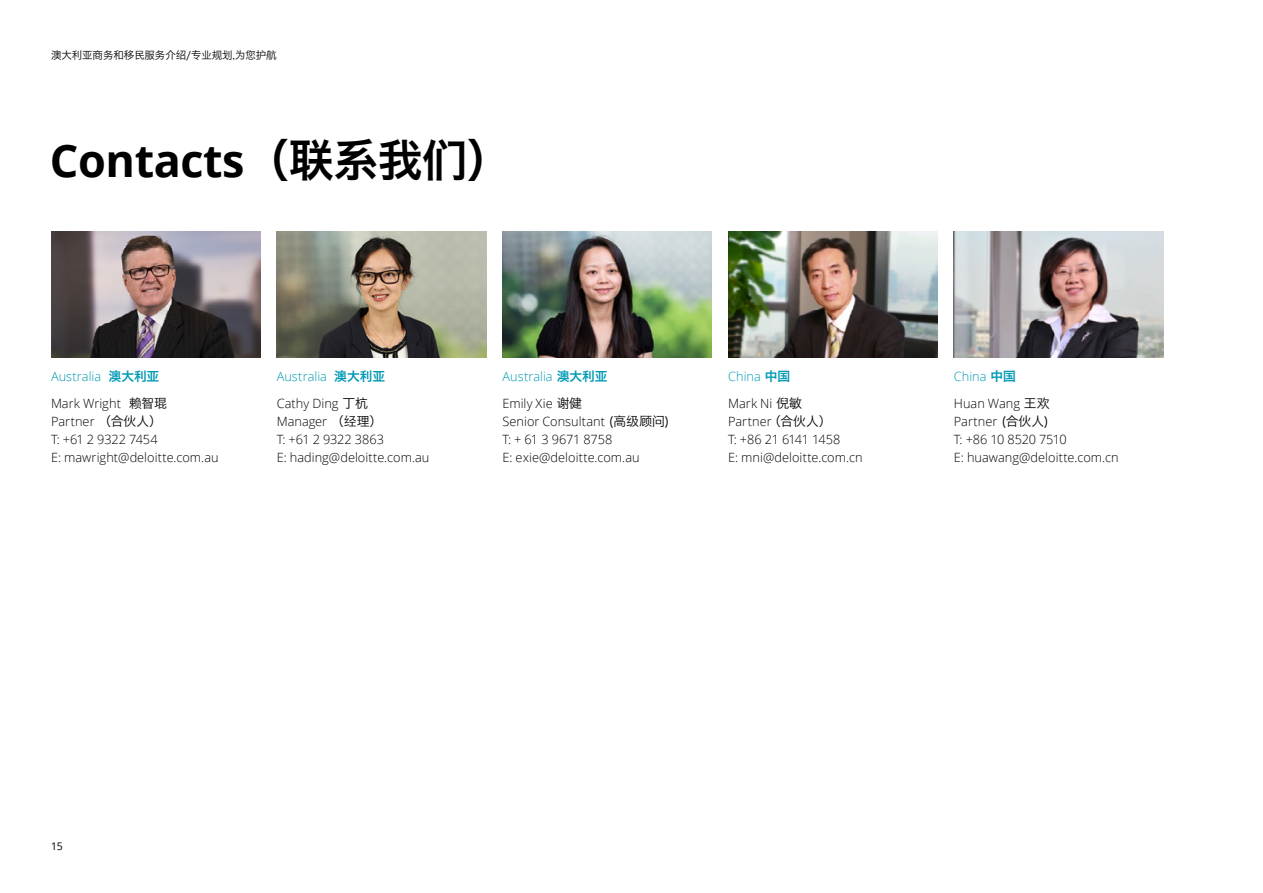
<style>
.page{position:relative;width:1263px;height:893px;background:#fff}
.page>*{position:absolute;margin:0;border:0;box-sizing:border-box;transform-origin:0 0}
.t1{font:700 45px "Open Sans";letter-spacing:-.01em;color:#000}
.t2{font:300 12.75px/18px "Open Sans";color:#000}
.t3{font:300 12.75px/26.5px "Open Sans";letter-spacing:.005em;color:#0099b3}
.t4{font:10.5px "Hiragino Sans GB W3";letter-spacing:-.01em;color:#000}
.t5{font:10.5px "Open Sans";color:#000}
.s1{font-family:"Hiragino Sans GB W6";font-weight:400}
.s2{color:#0099b3}
.s3{font-family:"Hiragino Sans GB W6";font-weight:400;color:#0099b3}
.s4{font-family:"Hiragino Sans GB W3";font-weight:400}
.s5{color:#000}
.s6{font-family:"Hiragino Sans GB W3";font-weight:400;color:#000}
</style>
<div class="page">
<img style="left:51px;top:231px;width:209px;height:126px">
<img style="left:502px;top:231px;width:210px;height:126px">
<img style="left:277px;top:231px;width:209px;height:126px">
<img style="left:728px;top:231px;width:210px;height:126px">
<img style="left:954px;top:231px;width:209px;height:126px">
<p class="t4" style="left:51px;top:49px;width:227px">澳大利亚商务和移民服务介绍/专业规划,为您护航</p>
<h1 class="t1" style="left:50px;top:129px;width:463px">Contacts<span class="s1">（联系我们）</span></h1>
<p class="t2" style="left:51px;top:363px;width:117px;line-height:26.5px"><span class="s2">Australia</span> <span class="s3">澳大利亚<br></span>Mark Wright <span class="s4">赖智琨</span></p>
<p class="t2" style="left:51px;top:412px;width:169px">Partner <span class="s4">（合伙人）<br></span>T: +61 2 9322 7454<br>E: mawright@deloitte.com.au</p>
<p class="t3" style="left:277px;top:363px;width:110px">Australia <span class="s1">澳大利亚<br></span><span class="s5">Cathy Ding</span> <span class="s6">丁杭</span></p>
<p class="t2" style="left:277px;top:412px;width:154px">Manager <span class="s4">（经理）<br></span>T: +61 2 9322 3863<br>E: hading@deloitte.com.au</p>
<p class="t3" style="left:502px;top:363px;width:107px">Australia <span class="s1">澳大利亚<br></span><span class="s5">Emily Xie</span> <span class="s6">谢健</span></p>
<p class="t2" style="left:502px;top:412px;width:168px">Senior Consultant <span class="s4">(高级顾问)<br></span>T: + 61 3 9671 8758<br>E: exie@deloitte.com.au</p>
<p class="t2" style="left:728px;top:363px;width:75px;line-height:26.5px"><span class="s2">China</span> <span class="s3">中国<br></span>Mark Ni <span class="s4">倪敏</span></p>
<p class="t2" style="left:728px;top:412px;width:136px">Partner<span class="s4">（合伙人）<br></span>T: +86 21 6141 1458<br>E: mni@deloitte.com.cn</p>
<p class="t2" style="left:954px;top:363px;width:97px;line-height:26.5px"><span class="s2">China</span> <span class="s3">中国<br></span>Huan Wang <span class="s4">王欢</span></p>
<p class="t2" style="left:954px;top:412px;width:166px">Partner <span class="s4">(合伙人)<br></span>T: +86 10 8520 7510<br>E: huawang@deloitte.com.cn</p>
<p class="t5" style="left:51px;top:839px;width:13px">15</p>
</div>
